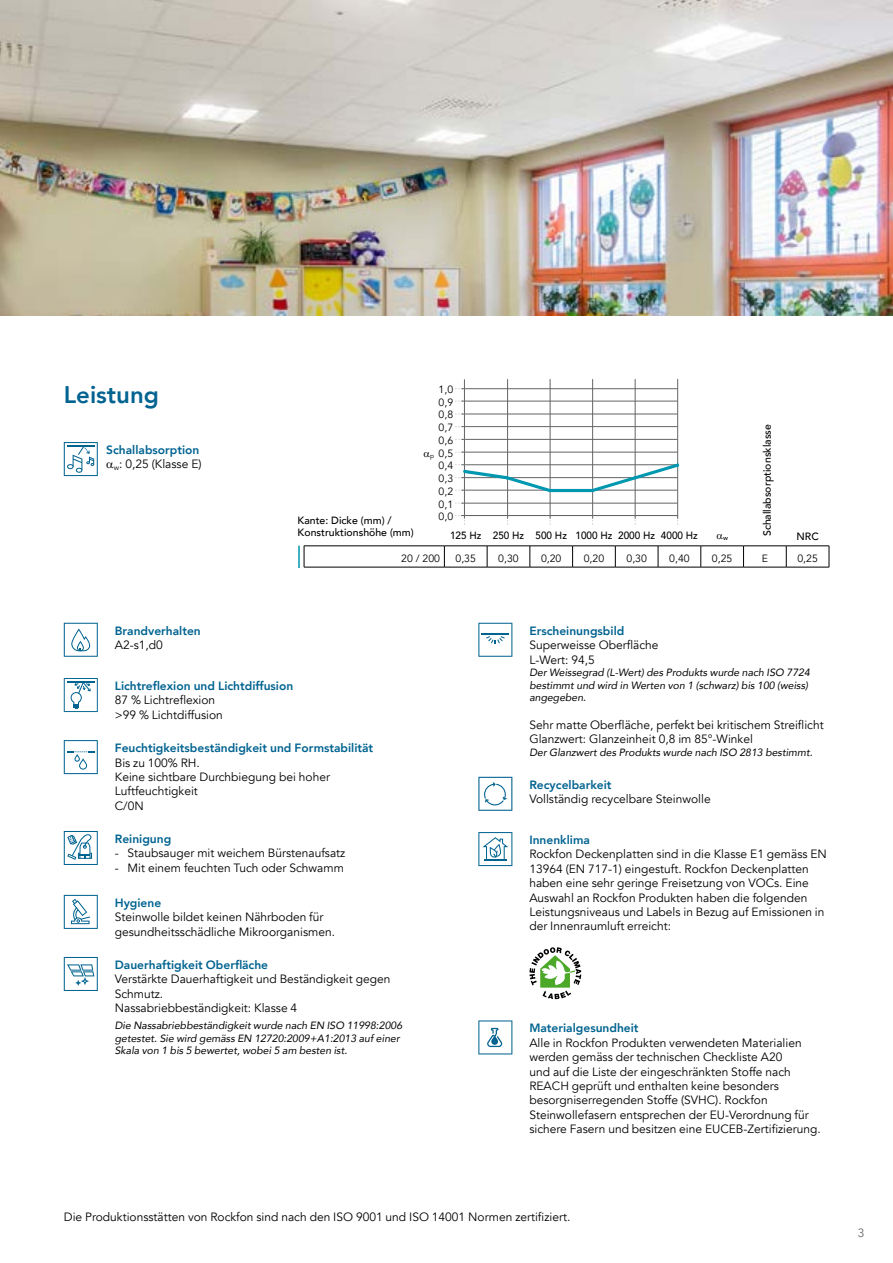
<style>
.page{position:relative;width:893px;height:1263px;background:#fff}
.page>*{position:absolute;margin:0;border:0;box-sizing:border-box;transform-origin:0 0}
.t1{font:127.35px "Chartwell Lines 50";color:#0098b0;scale:.67 1}
.t2{font:800 24px "Avenir";color:#006390}
.t3{font:12px/14.4px "Avenir";color:#000}
.t4{font:800 12px/14.4px "Avenir";color:#006390;text-align:right}
.t5{font:12px "Avenir";color:#646567}
.t6{font:italic 10.5px/12.6px "Avenir";color:#000}
.t7{font:10.5px/12.8px "Avenir";color:#000;text-align:justify}
.t8{font:500 10.5px/12.6px "Avenir";color:#000}
.t9{font:500 10.5px "Avenir";color:#000;scale:.95 1}
.t10{font:500 6.45px "Avenir";color:#000}
.t11{font:6.45px "Avenir";color:#000}
.s1{font-weight:400;color:#000}
</style>
<div class="page">
<img style="left:0;top:0;width:893px;height:316px">
<svg style="left:64px;top:442px;width:34px;height:34px"></svg>
<svg style="left:64px;top:623px;width:34px;height:34px"></svg>
<svg style="left:64px;top:678px;width:34px;height:34px"></svg>
<svg style="left:64px;top:740px;width:34px;height:34px"></svg>
<svg style="left:64px;top:831px;width:34px;height:34px"></svg>
<svg style="left:64px;top:895px;width:34px;height:34px"></svg>
<svg style="left:64px;top:957px;width:34px;height:34px"></svg>
<svg style="left:478px;top:623px;width:34px;height:34px"></svg>
<svg style="left:478px;top:777px;width:34px;height:34px"></svg>
<svg style="left:478px;top:832px;width:34px;height:34px"></svg>
<svg style="left:529px;top:947px;width:52px;height:52px"></svg>
<svg style="left:478px;top:1020px;width:34px;height:34px"></svg>
<svg style="left:304px;top:547px;width:1px;height:20px"></svg>
<svg style="left:444px;top:547px;width:1px;height:20px"></svg>
<svg style="left:487px;top:547px;width:1px;height:20px"></svg>
<svg style="left:530px;top:547px;width:1px;height:20px"></svg>
<svg style="left:572px;top:547px;width:1px;height:20px"></svg>
<svg style="left:615px;top:547px;width:1px;height:20px"></svg>
<svg style="left:658px;top:547px;width:1px;height:20px"></svg>
<svg style="left:700px;top:547px;width:1px;height:20px"></svg>
<svg style="left:743px;top:547px;width:1px;height:20px"></svg>
<svg style="left:786px;top:547px;width:1px;height:20px"></svg>
<svg style="left:829px;top:546px;width:1px;height:21px"></svg>
<hr style="left:304px;top:567px;width:140px;height:1px;background:#000">
<hr style="left:444px;top:567px;width:43px;height:1px;background:#000">
<hr style="left:487px;top:567px;width:43px;height:1px;background:#000">
<hr style="left:530px;top:567px;width:43px;height:1px;background:#000">
<hr style="left:573px;top:567px;width:42px;height:1px;background:#000">
<hr style="left:615px;top:567px;width:43px;height:1px;background:#000">
<hr style="left:658px;top:567px;width:43px;height:1px;background:#000">
<hr style="left:701px;top:567px;width:42px;height:1px;background:#000">
<hr style="left:743px;top:567px;width:43px;height:1px;background:#000">
<hr style="left:786px;top:567px;width:43px;height:1px;background:#000">
<hr style="left:304px;top:546px;width:140px;height:1px;background:#000">
<hr style="left:444px;top:546px;width:43px;height:1px;background:#000">
<hr style="left:487px;top:546px;width:43px;height:1px;background:#000">
<hr style="left:530px;top:546px;width:43px;height:1px;background:#000">
<hr style="left:573px;top:546px;width:42px;height:1px;background:#000">
<hr style="left:615px;top:546px;width:43px;height:1px;background:#000">
<hr style="left:658px;top:546px;width:43px;height:1px;background:#000">
<hr style="left:701px;top:546px;width:42px;height:1px;background:#000">
<hr style="left:743px;top:546px;width:43px;height:1px;background:#000">
<hr style="left:786px;top:546px;width:43px;height:1px;background:#000">
<hr style="left:298px;top:546px;width:2px;height:21px;background:#0098b0">
<svg style="left:455px;top:515px;width:10px;height:10px"></svg>
<hr style="left:461px;top:388px;width:217px;height:1px;background:#646567">
<hr style="left:461px;top:490px;width:216px;height:1px;background:#646567">
<hr style="left:461px;top:414px;width:216px;height:1px;background:#646567">
<hr style="left:461px;top:439px;width:216px;height:1px;background:#646567">
<hr style="left:461px;top:464px;width:216px;height:1px;background:#646567">
<hr style="left:507px;top:379px;width:1px;height:139px;background:#646567">
<hr style="left:550px;top:379px;width:1px;height:139px;background:#646567">
<hr style="left:592px;top:379px;width:1px;height:139px;background:#646567">
<hr style="left:635px;top:379px;width:1px;height:139px;background:#646567">
<hr style="left:677px;top:379px;width:1px;height:139px;background:#646567">
<hr style="left:461px;top:503px;width:217px;height:1px;background:#646567">
<hr style="left:461px;top:477px;width:217px;height:1px;background:#646567">
<hr style="left:461px;top:452px;width:217px;height:1px;background:#646567">
<hr style="left:461px;top:426px;width:217px;height:1px;background:#646567">
<hr style="left:461px;top:401px;width:217px;height:1px;background:#646567">
<hr style="left:464px;top:379px;width:1px;height:139px;background:#646567">
<hr style="left:461px;top:515px;width:217px;height:1px;background:#646567">
<h2 class="t2" style="left:64px;top:376px;width:97px">Leistung</h2>
<p class="t4" style="left:106px;top:443px;width:97px">Schallabsorption <sub>w</sub><span class="s1">: 0,25 (Klasse E)</span></p>
<p class="t8" style="left:298px;top:513px;width:118px">Kante: Dicke (mm) /<br>Konstruktionshöhe (mm)</p>
<p class="t7" style="left:439px;top:383px;width:16px">1,0<br>0,9<br>0,8<br>0,7<br>0,6<br>0,5<br>0,4<br>0,3<br>0,2<br>0,1<br>0,0</p>
<p class="t8" style="left:760px;top:536px;width:114px;rotate:-90deg">Schallabsorptionsklasse</p>
<p class="t11" style="left:430px;top:452px;width:5px">p</p>
<h1 class="t1" style="left:464px;top:387px;width:324px">35+30+20+20+30+40</h1>
<p class="t9" style="left:450px;top:526px;width:262px">125 Hz 250 Hz 500 Hz 1000 Hz 2000 Hz 4000 Hz</p>
<p class="t10" style="left:723px;top:532px;width:6px">w</p>
<p class="t8" style="left:796px;top:530px;width:24px">NRC</p>
<p class="t7" style="left:401px;top:552px;width:40px">20 / 200</p>
<p class="t7" style="left:456px;top:552px;width:22px">0,35</p>
<p class="t7" style="left:498px;top:552px;width:22px">0,30</p>
<p class="t7" style="left:541px;top:552px;width:22px">0,20</p>
<p class="t7" style="left:584px;top:552px;width:22px">0,20</p>
<p class="t7" style="left:626px;top:552px;width:22px">0,30</p>
<p class="t7" style="left:669px;top:552px;width:22px">0,40</p>
<p class="t7" style="left:712px;top:552px;width:22px">0,25</p>
<p class="t7" style="left:762px;top:552px;width:8px">E</p>
<p class="t7" style="left:797px;top:552px;width:22px">0,25</p>
<p class="t4" style="left:115px;top:623px;width:88px">Brandverhalten</p>
<p class="t3" style="left:115px;top:638px;width:50px">A2-s1,d0</p>
<p class="t4" style="left:115px;top:679px;width:180px">Lichtreflexion und Lichtdiffusion</p>
<p class="t3" style="left:115px;top:693px;width:110px">87 % Lichtreflexion &gt;99 % Lichtdiffusion</p>
<p class="t4" style="left:115px;top:741px;width:260px">Feuchtigkeitsbeständigkeit und Formstabilität</p>
<p class="t3" style="left:115px;top:755px;width:217px">Bis zu 100% RH.<br>Keine sichtbare Durchbiegung bei hoher<br>Luftfeuchtigkeit<br>C/0N</p>
<p class="t4" style="left:115px;top:832px;width:58px">Reinigung</p>
<p class="t3" style="left:115px;top:846px;width:232px">- Staubsauger mit weichem Bürstenaufsatz</p>
<p class="t3" style="left:115px;top:860px;width:231px">- Mit einem feuchten Tuch oder Schwamm</p>
<p class="t4" style="left:115px;top:895px;width:48px">Hygiene</p>
<p class="t3" style="left:115px;top:910px;width:222px">Steinwolle bildet keinen Nährboden für gesundheitsschädliche Mikroorganismen.</p>
<p class="t4" style="left:115px;top:957px;width:155px">Dauerhaftigkeit Oberfläche</p>
<p class="t3" style="left:115px;top:972px;width:277px">Verstärkte Dauerhaftigkeit und Beständigkeit gegen<br>Schmutz.<br>Nassabriebbeständigkeit: Klasse 4</p>
<p class="t6" style="left:115px;top:1019px;width:289px">Die Nassabriebbeständigkeit wurde nach EN ISO 11998:2006 getestet. Sie wird gemäss EN 12720:2009+A1:2013 auf einer<br>Skala von 1 bis 5 bewertet, wobei 5 am besten ist.</p>
<p class="t4" style="left:529px;top:623px;width:96px">Erscheinungsbild</p>
<p class="t3" style="left:529px;top:638px;width:131px">Superweisse Oberfläche<br>L-Wert: 94,5</p>
<p class="t6" style="left:529px;top:666px;width:282px">Der Weissegrad (L-Wert) des Produkts wurde nach ISO 7724 bestimmt und wird in Werten von 1 (schwarz) bis 100 (weiss) angegeben.</p>
<p class="t3" style="left:529px;top:717px;width:296px">Sehr matte Oberfläche, perfekt bei kritischem Streiflicht<br>Glanzwert: Glanzeinheit 0,8 im 85°-Winkel</p>
<p class="t6" style="left:529px;top:745px;width:285px">Der Glanzwert des Produkts wurde nach ISO 2813 bestimmt.</p>
<p class="t4" style="left:529px;top:777px;width:84px">Recycelbarkeit</p>
<p class="t3" style="left:529px;top:792px;width:183px">Vollständig recycelbare Steinwolle</p>
<p class="t4" style="left:529px;top:833px;width:62px">Innenklima</p>
<p class="t3" style="left:529px;top:847px;width:299px">Rockfon Deckenplatten sind in die Klasse E1 gemäss EN 13964 (EN 717-1) eingestuft. Rockfon Deckenplatten haben eine sehr geringe Freisetzung von VOCs. Eine Auswahl an Rockfon Produkten haben die folgenden Leistungsniveaus und Labels in Bezug auf Emissionen in der Innenraumluft erreicht:</p>
<p class="t4" style="left:529px;top:1021px;width:111px">Materialgesundheit</p>
<p class="t3" style="left:529px;top:1036px;width:293px">Alle in Rockfon Produkten verwendeten Materialien werden gemäss der technischen Checkliste A20<br>und auf die Liste der eingeschränkten Stoffe nach REACH geprüft und enthalten keine besonders besorgniserregenden Stoffe (SVHC). Rockfon Steinwollefasern entsprechen der EU-Verordnung für sichere Fasern und besitzen eine EUCEB-Zertifizierung.</p>
<p class="t3" style="left:64px;top:1210px;width:508px">Die Produktionsstätten von Rockfon sind nach den ISO 9001 und ISO 14001 Normen zertifiziert.</p>
<p class="t5" style="left:858px;top:1226px;width:8px">3</p>
</div>
